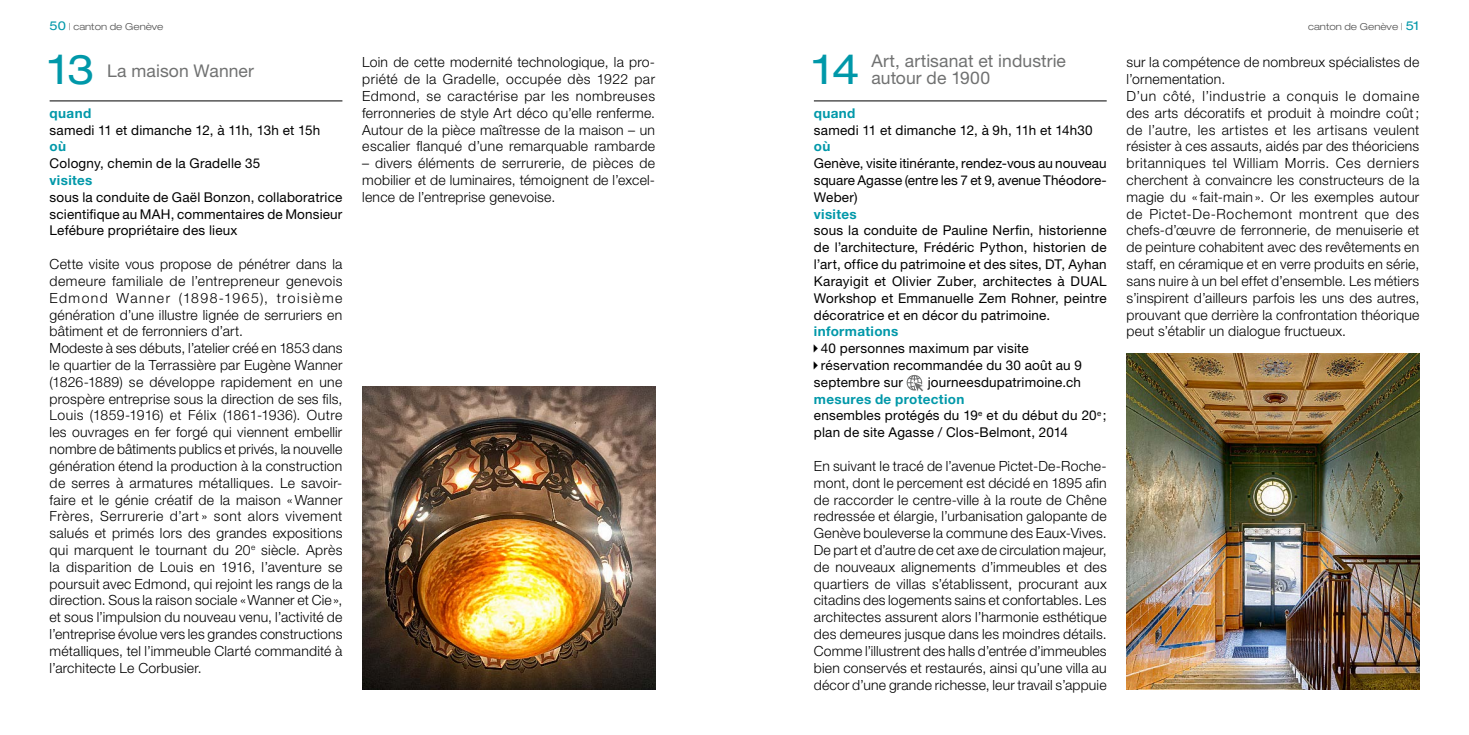
<style>
.page{position:relative;width:1469px;height:735px;background:#fff}
.page>*{position:absolute;margin:0;border:0;box-sizing:border-box;transform-origin:0 0}
.t1{font:expanded 40.95px "Helvetica Neue LT Std";color:#0098a9}
.t2{font:17.5px/16.8px "Helvetica Neue LT Std";letter-spacing:.005em;color:#707171}
.t3{font:300 14px/16.8px "Helvetica Neue LT Std";letter-spacing:.015em;color:#000;text-align:justify}
.t4{font:13.47px/16.8px "Helvetica Neue LT Std";letter-spacing:.015em;color:#000;text-align:justify}
.t5{font:700 13.47px "Helvetica Neue LT Std";letter-spacing:.025em;color:#0098a9}
.t6{font:300 expanded 9.62px "Helvetica Neue LT Std";color:#515151}
.s1{font-weight:400;font-size:12.25px;color:#0098a9}
.s2{font-weight:700;color:#0098a9}
</style>
<div class="page">
<hr style="left:50px;top:101px;width:292px;height:1px;background:#000">
<hr style="left:814px;top:101px;width:292px;height:1px;background:#000">
<svg style="left:906px;top:375px;width:17px;height:17px"></svg>
<img style="left:1126px;top:353px;width:293px;height:336px">
<img style="left:362px;top:386px;width:293px;height:302px">
<p class="t6" style="left:50px;top:20px;width:115px"><span class="s1">50</span> | canton de Genève</p>
<p class="t6" style="left:1308px;top:20px;width:113px">canton de Genève | <span class="s1">51</span></p>
<h1 class="t1" style="left:50px;top:45px;width:47px">13</h1>
<p class="t2" style="left:107px;top:62px;width:148px">La maison Wanner</p>
<p class="t5" style="left:50px;top:104px;width:43px">quand</p>
<p class="t4" style="left:50px;top:121px;width:272px">samedi 11 et dimanche 12, à 11h, 13h et 15h</p>
<p class="t5" style="left:50px;top:138px;width:18px">où</p>
<p class="t4" style="left:50px;top:155px;width:212px">Cologny, chemin de la Gradelle 35</p>
<p class="t5" style="left:50px;top:172px;width:44px">visites</p>
<p class="t4" style="left:50px;top:188px;width:294px">sous la conduite de Gaël Bonzon, collaboratrice scientifique au MAH, commentaires de Monsieur Lefébure propriétaire des lieux</p>
<p class="t3" style="left:50px;top:255px;width:294px;text-align:left">Cette visite vous propose de pénétrer dans la demeure familiale de l’entrepreneur genevois Edmond Wanner (1898-1965), troisième génération d’une illustre lignée de serruriers en bâtiment et de ferronniers d’art.<br>Modeste à ses débuts, l’atelier créé en 1853 dans le quartier de la Terrassière par Eugène Wanner (1826-1889) se développe rapidement en une prospère entreprise sous la direction de ses fils, Louis (1859-1916) et Félix (1861-1936). Outre les ouvrages en fer forgé qui viennent embellir nombre de bâtiments publics et privés, la nouvelle génération étend la production à la construction de serres à armatures métalliques. Le savoir&shy;faire et le génie créatif de la maison «Wanner Frères, Serrurerie d’art » sont alors vivement salués et primés lors des grandes expositions qui marquent le tournant du 20<sup>e</sup> siècle. Après la disparition de Louis en 1916, l’aventure se poursuit avec Edmond, qui rejoint les rangs de la direction. Sous la raison sociale «Wanner et Cie», et sous l’impulsion du nouveau venu, l’activité de l’entreprise évolue vers les grandes constructions métalliques, tel l’immeuble Clarté commandité à l’architecte Le Corbusier.</p>
<h1 class="t1" style="left:814px;top:45px;width:47px">14</h1>
<p class="t2" style="left:871px;top:52px;width:196px">Art, artisanat et industrie autour de 1900</p>
<p class="t5" style="left:814px;top:104px;width:43px">quand</p>
<p class="t4" style="left:814px;top:121px;width:280px">samedi 11 et dimanche 12, à 9h, 11h et 14h30</p>
<p class="t5" style="left:814px;top:138px;width:18px">où</p>
<p class="t4" style="left:814px;top:155px;width:294px">Genève, visite itinérante, rendez-vous au nouveau square Agasse (entre les 7 et 9, avenue Théodore-Weber)</p>
<p class="t5" style="left:814px;top:205px;width:44px">visites</p>
<p class="t4" style="left:814px;top:222px;width:294px">sous la conduite de Pauline Nerfin, historienne de l’architecture, Frédéric Python, historien de l’art, office du patrimoine et des sites, DT, Ayhan Karayigit et Olivier Zuber, architectes à DUAL Workshop et Emmanuelle Zem Rohner, peintre décoratrice et en décor du patrimoine.</p>
<p class="t5" style="left:814px;top:323px;width:86px">informations</p>
<p class="t4" style="left:821px;top:339px;width:209px">40 personnes maximum par visite</p>
<p class="t4" style="left:821px;top:356px;width:263px">réservation recommandée du 30 août au 9</p>
<p class="t4" style="left:814px;top:373px;width:90px">septembre sur</p>
<p class="t4" style="left:927px;top:373px;width:155px">journeesdupatrimoine.ch</p>
<p class="t4" style="left:814px;top:390px;width:294px;text-align:left"><span class="s2">mesures de protection<br></span>ensembles protégés du 19<sup>e</sup> et du début du 20<sup>e</sup> ; plan de site Agasse / Clos-Belmont, 2014</p>
<p class="t3" style="left:814px;top:457px;width:294px">En suivant le tracé de l’avenue Pictet-De-Roche&shy;mont, dont le percement est décidé en 1895 afin de raccorder le centre-ville à la route de Chêne redressée et élargie, l’urbanisation galopante de Genève bouleverse la commune des Eaux-Vives.<br>De part et d’autre de cet axe de circulation majeur, de nouveaux alignements d’immeubles et des quartiers de villas s’établissent, procurant aux citadins des logements sains et confortables. Les architectes assurent alors l’harmonie esthétique des demeures jusque dans les moindres détails.<br>Comme l’illustrent des halls d’entrée d’immeubles bien conservés et restaurés, ainsi qu’une villa au décor d’une grande richesse, leur travail s’appuie</p>
<p class="t3" style="left:362px;top:54px;width:294px">Loin de cette modernité technologique, la pro&shy;priété de la Gradelle, occupée dès 1922 par Edmond, se caractérise par les nombreuses ferronneries de style Art déco qu’elle renferme.<br>Autour de la pièce maîtresse de la maison – un escalier flanqué d’une remarquable rambarde</p>
<p class="t3" style="left:362px;top:154px;width:294px">– divers éléments de serrurerie, de pièces de mobilier et de luminaires, témoignent de l’excel&shy;lence de l’entreprise genevoise.</p>
<p class="t3" style="left:1126px;top:54px;width:294px;text-align:left">sur la compétence de nombreux spécialistes de l’ornementation.<br>D’un côté, l’industrie a conquis le domaine des arts décoratifs et produit à moindre coût; de l’autre, les artistes et les artisans veulent résister à ces assauts, aidés par des théoriciens britanniques tel William Morris. Ces derniers cherchent à convaincre les constructeurs de la magie du «fait-main». Or les exemples autour de Pictet-De-Rochemont montrent que des chefs-d’œuvre de ferronnerie, de menuiserie et de peinture cohabitent avec des revêtements en staff, en céramique et en verre produits en série, sans nuire à un bel effet d’ensemble. Les métiers s’inspirent d’ailleurs parfois les uns des autres, prouvant que derrière la confrontation théorique peut s’établir un dialogue fructueux.</p>
</div>
